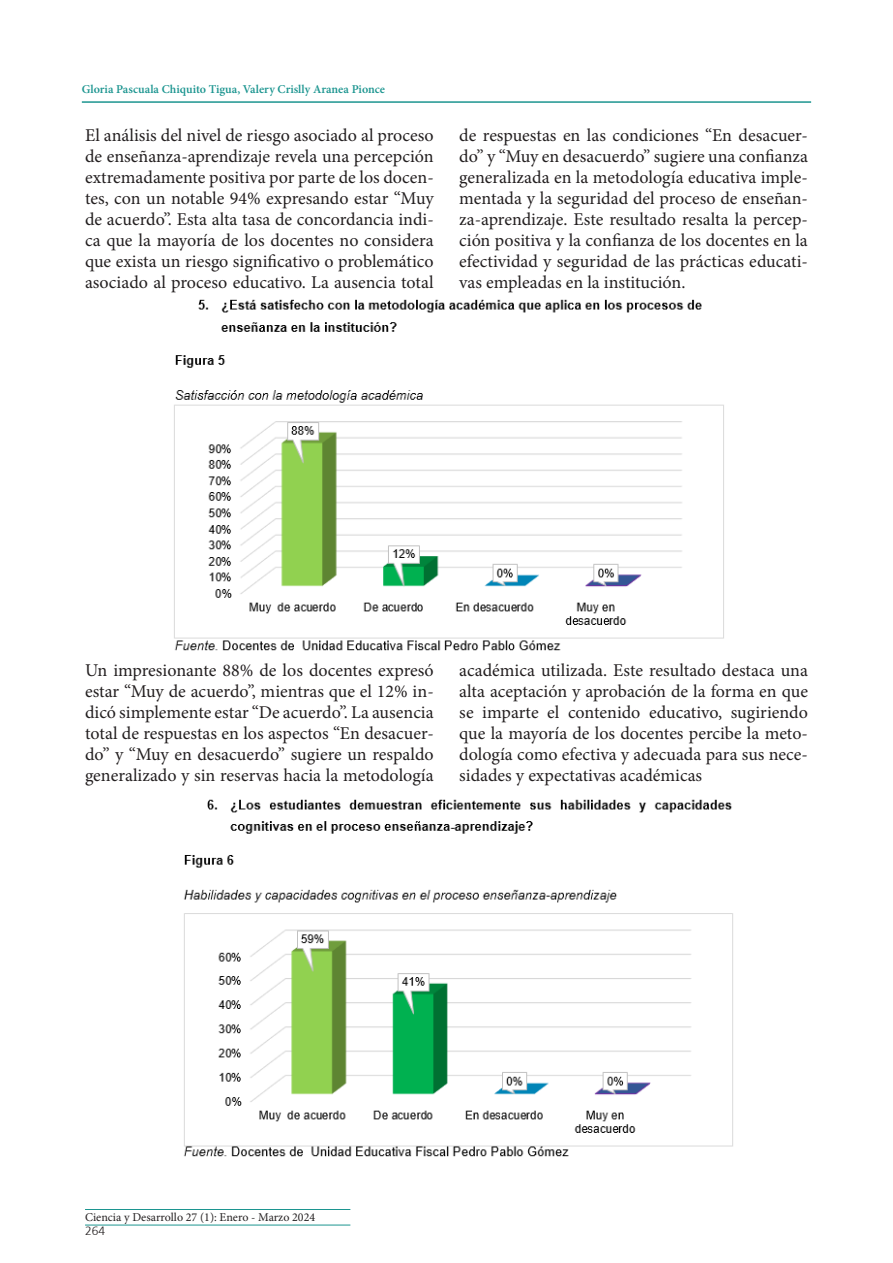
<style>
.page{position:relative;width:893px;height:1263px;background:#fff}
.page>*{position:absolute;margin:0;border:0;box-sizing:border-box;transform-origin:0 0}
.t1{font:18px/21px "Minion Pro";color:#231f20;text-align:justify}
.t2{font:600 12px "Minion Pro";color:#1c9590}
.t3{font:12px "Minion Pro";color:#231f20}
.t4{font:300 12px "Frutiger";color:#231f20}
</style>
<div class="page">
<hr style="left:82px;top:101px;width:729px;height:2px;background:#1c9590">
<hr style="left:85px;top:1209px;width:265px;height:1px;background:#1c9590">
<hr style="left:85px;top:1225px;width:265px;height:1px;background:#1c9590">
<img style="left:174px;top:299px;width:550px;height:352px">
<img style="left:183px;top:799px;width:550px;height:358px">
<p class="t2" style="left:82px;top:80px;width:305px">Gloria Pascuala Chiquito Tigua, Valery Crislly Aranea Pionce</p>
<p class="t1" style="left:85px;top:124px;width:350px">El análisis del nivel de riesgo asociado al proceso de enseñanza-aprendizaje revela una percepción extremadamente positiva por parte de los docen&shy;tes, con un notable 94% expresando estar “Muy de acuerdo”. Esta alta tasa de concordancia indi&shy;ca que la mayoría de los docentes no considera que exista un riesgo significativo o problemático asociado al proceso educativo. La ausencia total</p>
<p class="t1" style="left:459px;top:124px;width:350px">de respuestas en las condiciones “En desacuer&shy;do” y “Muy en desacuerdo” sugiere una confianza generalizada en la metodología educativa imple&shy;mentada y la seguridad del proceso de enseñan&shy;za-aprendizaje. Este resultado resalta la percep&shy;ción positiva y la confianza de los docentes en la efectividad y seguridad de las prácticas educati&shy;vas empleadas en la institución.</p>
<p class="t1" style="left:85px;top:660px;width:350px">Un impresionante 88% de los docentes expresó estar “Muy de acuerdo”, mientras que el 12% in&shy;dicó simplemente estar “De acuerdo”. La ausencia total de respuestas en los aspectos “En desacuer&shy;do” y “Muy en desacuerdo” sugiere un respaldo generalizado y sin reservas hacia la metodología</p>
<p class="t1" style="left:459px;top:660px;width:350px">académica utilizada. Este resultado destaca una alta aceptación y aprobación de la forma en que se imparte el contenido educativo, sugiriendo que la mayoría de los docentes percibe la meto&shy;dología como efectiva y adecuada para sus nece&shy;sidades y expectativas académicas</p>
<p class="t3" style="left:85px;top:1209px;width:232px">Ciencia y Desarrollo 27 (1): Enero - Marzo 2024</p>
<p class="t4" style="left:85px;top:1222px;width:22px">264</p>
</div>
